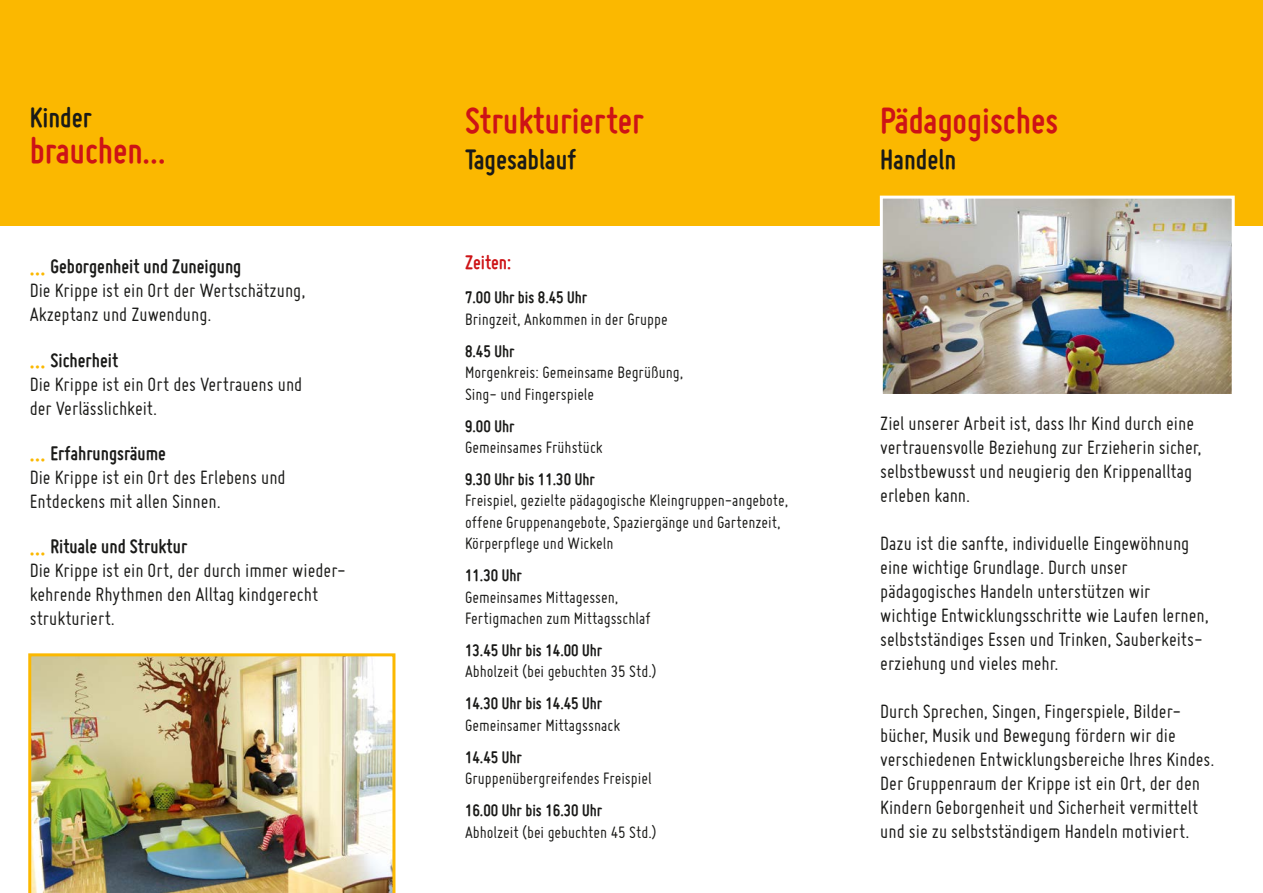
<style>
.page{position:relative;width:1263px;height:893px;background:#fff}
.page>*{position:absolute;margin:0;border:0;box-sizing:border-box;transform-origin:0 0}
.t1{font:700 39px "Miso";color:#cd1316}
.t2{font:700 30px "Miso";color:#1a1a18}
.t3{font:21px/24px "Miso";color:#1a1a18}
.t4{font:700 21px "Miso";color:#cd1316}
.t5{font:18px/21.5px "Miso";color:#1a1a18}
.t6{font:700 18px "Miso";color:#1a1a18}
.s1{font-weight:700;font-size:27px;color:#fbb800}
.s2{font-weight:700}
</style>
<div class="page">
<div style="left:0;top:0;width:1263px;height:225px;background:#fbb800"></div>
<img style="left:884px;top:200px;width:347px;height:193px">
<div style="left:880px;top:196px;width:355px;height:201px;border:3px solid #fff"></div>
<img style="left:28px;top:653px;width:367px;height:240px">
<h2 class="t2" style="left:30px;top:100px;width:64px">Kinder</h2>
<h1 class="t1" style="left:30px;top:128px;width:137px">brauchen…</h1>
<p class="t3" style="left:30px;top:254px;width:277px"><span class="s1">…</span> <span class="s2">Geborgenheit und Zuneigung<br></span>Die Krippe ist ein Ort der Wertschätzung,<br>Akzeptanz und Zuwendung.</p>
<p class="t3" style="left:30px;top:348px;width:274px"><span class="s1">…</span> <span class="s2">Sicherheit<br></span>Die Krippe ist ein Ort des Vertrauens und der Verlässlichkeit.</p>
<p class="t3" style="left:30px;top:441px;width:257px"><span class="s1">…</span> <span class="s2">Erfahrungsräume<br></span>Die Krippe ist ein Ort des Erlebens und<br>Entdeckens mit allen Sinnen.</p>
<p class="t3" style="left:30px;top:534px;width:317px"><span class="s1">…</span> <span class="s2">Rituale und Struktur<br></span>Die Krippe ist ein Ort, der durch immer wieder&shy;kehrende Rhythmen den Alltag kindgerecht strukturiert.</p>
<h1 class="t1" style="left:465px;top:98px;width:180px">Strukturierter</h1>
<h2 class="t2" style="left:465px;top:142px;width:113px">Tagesablauf</h2>
<p class="t4" style="left:465px;top:251px;width:48px">Zeiten:</p>
<p class="t6" style="left:465px;top:287px;width:124px">7.00 Uhr bis 8.45 Uhr</p>
<p class="t5" style="left:465px;top:308px;width:204px">Bringzeit, Ankommen in der Gruppe</p>
<p class="t6" style="left:465px;top:341px;width:51px">8.45 Uhr</p>
<p class="t5" style="left:465px;top:361px;width:220px">Morgenkreis: Gemeinsame Begrüßung,<br>Sing- und Fingerspiele</p>
<p class="t6" style="left:465px;top:416px;width:51px">9.00 Uhr</p>
<p class="t5" style="left:465px;top:436px;width:139px">Gemeinsames Frühstück</p>
<p class="t6" style="left:465px;top:469px;width:131px">9.30 Uhr bis 11.30 Uhr</p>
<p class="t5" style="left:465px;top:490px;width:325px">Freispiel, gezielte pädagogische Kleingruppen-angebote, offene Gruppenangebote, Spaziergänge und Gartenzeit,<br>Körperpflege und Wickeln</p>
<p class="t6" style="left:465px;top:565px;width:58px">11.30 Uhr</p>
<p class="t5" style="left:465px;top:586px;width:187px">Gemeinsames Mittagessen,<br>Fertigmachen zum Mittagsschlaf</p>
<p class="t6" style="left:465px;top:640px;width:139px">13.45 Uhr bis 14.00 Uhr</p>
<p class="t5" style="left:465px;top:661px;width:193px">Abholzeit (bei gebuchten 35 Std.)</p>
<p class="t6" style="left:465px;top:693px;width:139px">14.30 Uhr bis 14.45 Uhr</p>
<p class="t5" style="left:465px;top:714px;width:157px">Gemeinsamer Mittagssnack</p>
<p class="t6" style="left:465px;top:747px;width:58px">14.45 Uhr</p>
<p class="t5" style="left:465px;top:767px;width:188px">Gruppenübergreifendes Freispiel</p>
<p class="t6" style="left:465px;top:800px;width:139px">16.00 Uhr bis 16.30 Uhr</p>
<p class="t5" style="left:465px;top:821px;width:193px">Abholzeit (bei gebuchten 45 Std.)</p>
<h1 class="t1" style="left:880px;top:98px;width:179px">Pädagogisches</h1>
<h2 class="t2" style="left:880px;top:142px;width:77px">Handeln</h2>
<p class="t3" style="left:880px;top:411px;width:323px">Ziel unserer Arbeit ist, dass Ihr Kind durch eine vertrauensvolle Beziehung zur Erzieherin sicher, selbstbewusst und neugierig den Krippenalltag erleben kann.</p>
<p class="t3" style="left:880px;top:531px;width:330px">Dazu ist die sanfte, individuelle Eingewöhnung eine wichtige Grundlage. Durch unser pädagogisches Handeln unterstützen wir wichtige Entwicklungsschritte wie Laufen lernen, selbstständiges Essen und Trinken, Sauberkeits&shy;erziehung und vieles mehr.</p>
<p class="t3" style="left:880px;top:699px;width:336px">Durch Sprechen, Singen, Fingerspiele, Bilder&shy;bücher, Musik und Bewegung fördern wir die verschiedenen Entwicklungsbereiche Ihres Kindes.<br>Der Gruppenraum der Krippe ist ein Ort, der den Kindern Geborgenheit und Sicherheit vermittelt und sie zu selbstständigem Handeln motiviert.</p>
</div>
